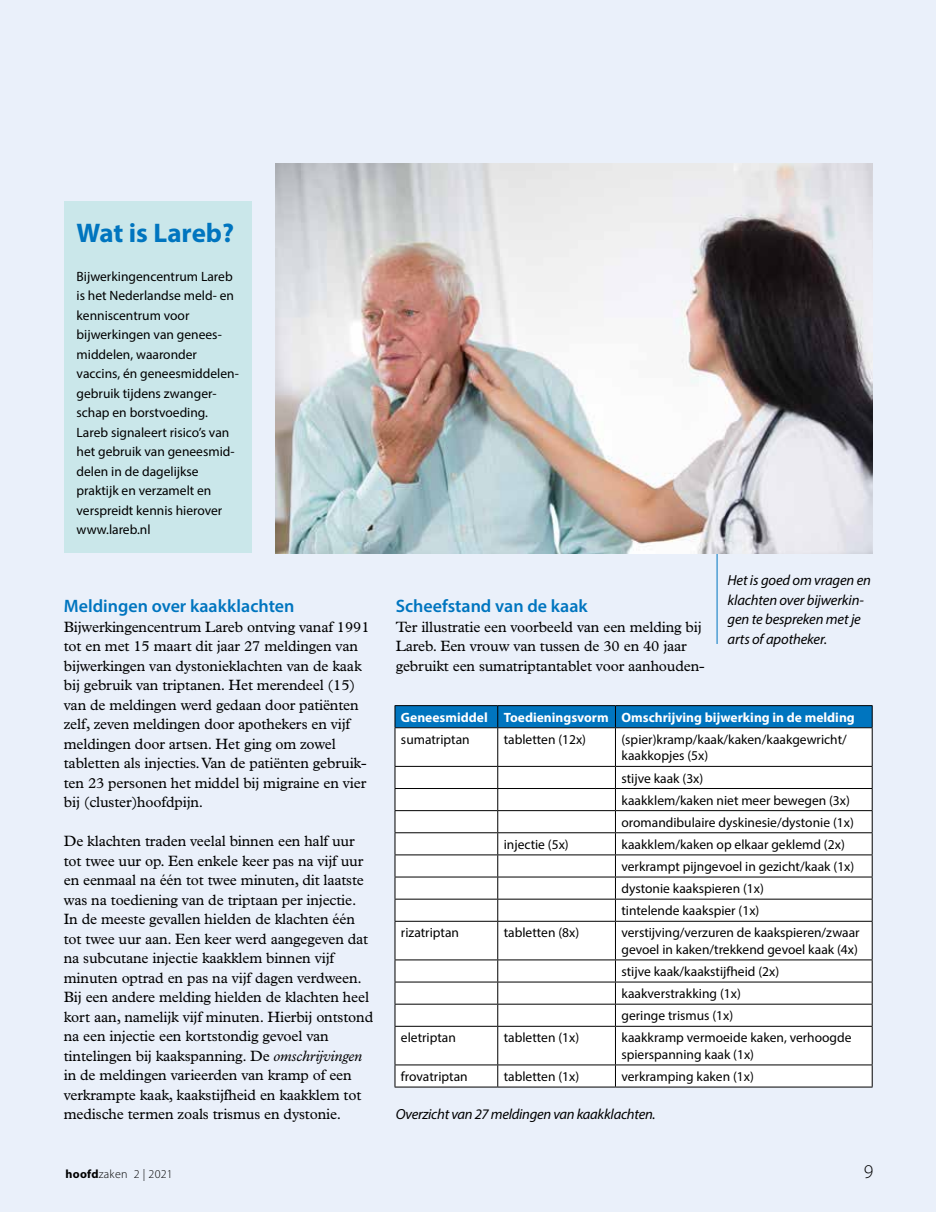
<style>
.page{position:relative;width:936px;height:1212px;background:#fff}
.page>*{position:absolute;margin:0;border:0;box-sizing:border-box;transform-origin:0 0}
.t1{font:700 27px "Myriad Pro";color:#0075bf}
.t2{font:300 19.5px "Myriad Pro";color:#000}
.t3{font:600 18px "Myriad Pro";color:#0075bf}
.t4{font:15px/19.5px "Plantin Std";letter-spacing:-.01em;color:#000}
.t5{font:italic 14.7px/19.5px "Myriad Pro";letter-spacing:-.01em;color:#000}
.t6{font:13.5px/19.5px "Myriad Pro";color:#000}
.t7{font:700 13.5px "Myriad Pro";color:#fff}
.t8{font:300 12px "Myriad Pro";letter-spacing:.02em;color:#000}
.s1{font-style:italic}
.s2{font-weight:700}
</style>
<div class="page">
<div style="left:0;top:0;width:935px;height:1212px;background:#eaf0fa"></div>
<hr style="left:716px;top:527px;width:1px;height:117px;background:#0075bf">
<img style="left:275px;top:164px;width:597px;height:390px">
<div style="left:395px;top:728px;width:476px;height:359px;background:#fff"></div>
<hr style="left:394px;top:705px;width:103px;height:1px;background:#000">
<hr style="left:497px;top:705px;width:118px;height:1px;background:#000">
<hr style="left:615px;top:705px;width:257px;height:1px;background:#000">
<div style="left:394px;top:706px;width:478px;height:21px;background:#0075bf"></div>
<hr style="left:394px;top:727px;width:103px;height:1px;background:#000">
<hr style="left:394px;top:728px;width:1px;height:38px;background:#000">
<hr style="left:497px;top:727px;width:118px;height:1px;background:#000">
<hr style="left:497px;top:728px;width:1px;height:38px;background:#000">
<hr style="left:615px;top:727px;width:257px;height:1px;background:#000">
<hr style="left:615px;top:728px;width:1px;height:38px;background:#000">
<hr style="left:871px;top:728px;width:1px;height:38px;background:#000">
<hr style="left:394px;top:766px;width:103px;height:1px;background:#000">
<hr style="left:497px;top:766px;width:118px;height:1px;background:#000">
<hr style="left:615px;top:766px;width:257px;height:1px;background:#000">
<hr style="left:394px;top:788px;width:103px;height:1px;background:#000">
<hr style="left:497px;top:788px;width:118px;height:1px;background:#000">
<hr style="left:615px;top:788px;width:257px;height:1px;background:#000">
<hr style="left:394px;top:810px;width:103px;height:1px;background:#000">
<hr style="left:497px;top:810px;width:118px;height:1px;background:#000">
<hr style="left:615px;top:810px;width:257px;height:1px;background:#000">
<hr style="left:394px;top:832px;width:103px;height:1px;background:#000">
<hr style="left:497px;top:832px;width:118px;height:1px;background:#000">
<hr style="left:615px;top:832px;width:257px;height:1px;background:#000">
<hr style="left:394px;top:854px;width:103px;height:1px;background:#000">
<hr style="left:497px;top:854px;width:118px;height:1px;background:#000">
<hr style="left:615px;top:854px;width:257px;height:1px;background:#000">
<hr style="left:394px;top:877px;width:103px;height:1px;background:#000">
<hr style="left:497px;top:877px;width:118px;height:1px;background:#000">
<hr style="left:615px;top:877px;width:257px;height:1px;background:#000">
<hr style="left:394px;top:899px;width:103px;height:1px;background:#000">
<svg style="left:394px;top:767px;width:1px;height:154px"></svg>
<hr style="left:497px;top:899px;width:118px;height:1px;background:#000">
<svg style="left:497px;top:767px;width:1px;height:154px"></svg>
<hr style="left:615px;top:899px;width:257px;height:1px;background:#000">
<svg style="left:615px;top:767px;width:1px;height:154px"></svg>
<svg style="left:871px;top:767px;width:1px;height:154px"></svg>
<hr style="left:394px;top:921px;width:103px;height:1px;background:#000">
<hr style="left:394px;top:922px;width:1px;height:37px;background:#000">
<hr style="left:497px;top:921px;width:118px;height:1px;background:#000">
<hr style="left:497px;top:922px;width:1px;height:37px;background:#000">
<hr style="left:615px;top:921px;width:257px;height:1px;background:#000">
<hr style="left:615px;top:922px;width:1px;height:37px;background:#000">
<hr style="left:871px;top:922px;width:1px;height:37px;background:#000">
<hr style="left:394px;top:959px;width:103px;height:1px;background:#000">
<hr style="left:497px;top:959px;width:118px;height:1px;background:#000">
<hr style="left:615px;top:959px;width:257px;height:1px;background:#000">
<hr style="left:394px;top:982px;width:103px;height:1px;background:#000">
<hr style="left:497px;top:982px;width:118px;height:1px;background:#000">
<hr style="left:615px;top:982px;width:257px;height:1px;background:#000">
<hr style="left:394px;top:1004px;width:103px;height:1px;background:#000">
<svg style="left:394px;top:960px;width:1px;height:66px"></svg>
<hr style="left:497px;top:1004px;width:118px;height:1px;background:#000">
<svg style="left:497px;top:960px;width:1px;height:66px"></svg>
<hr style="left:615px;top:1004px;width:257px;height:1px;background:#000">
<svg style="left:615px;top:960px;width:1px;height:66px"></svg>
<svg style="left:871px;top:960px;width:1px;height:66px"></svg>
<hr style="left:394px;top:1026px;width:103px;height:1px;background:#000">
<hr style="left:394px;top:1027px;width:1px;height:37px;background:#000">
<hr style="left:497px;top:1026px;width:118px;height:1px;background:#000">
<hr style="left:497px;top:1027px;width:1px;height:37px;background:#000">
<hr style="left:615px;top:1026px;width:257px;height:1px;background:#000">
<hr style="left:615px;top:1027px;width:1px;height:37px;background:#000">
<hr style="left:871px;top:1027px;width:1px;height:37px;background:#000">
<hr style="left:394px;top:1064px;width:103px;height:1px;background:#000">
<svg style="left:394px;top:1065px;width:1px;height:22px"></svg>
<hr style="left:497px;top:1064px;width:118px;height:1px;background:#000">
<svg style="left:497px;top:1065px;width:1px;height:22px"></svg>
<hr style="left:615px;top:1064px;width:257px;height:1px;background:#000">
<svg style="left:615px;top:1065px;width:1px;height:22px"></svg>
<svg style="left:871px;top:1065px;width:1px;height:22px"></svg>
<hr style="left:394px;top:1087px;width:103px;height:1px;background:#000">
<hr style="left:497px;top:1087px;width:118px;height:1px;background:#000">
<hr style="left:615px;top:1087px;width:257px;height:1px;background:#000">
<div style="left:64px;top:202px;width:188px;height:351px;background:#cae7ea"></div>
<h1 class="t1" style="left:77px;top:215px;width:159px">Wat is Lareb?</h1>
<p class="t6" style="left:77px;top:266px;width:164px">Bijwerkingencentrum Lareb is het Nederlandse meld- en kenniscentrum voor bijwerkingen van genees&shy;middelen, waaronder vaccins, én geneesmiddelen&shy;gebruik tijdens zwanger&shy;schap en borstvoeding.<br>Lareb signaleert risico’s van het gebruik van geneesmid&shy;delen in de dagelijkse praktijk en verzamelt en verspreidt kennis hierover www.lareb.nl</p>
<p class="t3" style="left:64px;top:595px;width:232px">Meldingen over kaakklachten</p>
<p class="t4" style="left:64px;top:617px;width:307px">Bijwerkingencentrum Lareb ontving vanaf 1991 tot en met 15 maart dit jaar 27 meldingen van bijwerkingen van dystonieklachten van de kaak bij gebruik van triptanen. Het merendeel (15) van de meldingen werd gedaan door patiënten zelf, zeven meldingen door apothekers en vijf meldingen door artsen. Het ging om zowel tabletten als injecties. Van de patiënten gebruik&shy;ten 23 personen het middel bij migraine en vier bij (cluster)hoofdpijn.</p>
<p class="t4" style="left:64px;top:832px;width:311px">De klachten traden veelal binnen een half uur tot twee uur op. Een enkele keer pas na vijf uur en eenmaal na één tot twee minuten, dit laatste was na toediening van de triptaan per injectie.<br>In de meeste gevallen hielden de klachten één tot twee uur aan. Een keer werd aangegeven dat na subcutane injectie kaakklem binnen vijf minuten optrad en pas na vijf dagen verdween.<br>Bij een andere melding hielden de klachten heel kort aan, namelijk vijf minuten. Hierbij ontstond na een injectie een kortstondig gevoel van tintelingen bij kaakspanning. De <span class="s1">omschrijvingen </span>in de meldingen varieerden van kramp of een verkrampte kaak, kaakstijfheid en kaakklem tot medische termen zoals trismus en dystonie.</p>
<p class="t5" style="left:727px;top:570px;width:145px">Het is goed om vragen en klachten over bijwerkin&shy;gen te bespreken met je arts of apotheker.</p>
<p class="t3" style="left:395px;top:595px;width:193px">Scheefstand van de kaak</p>
<p class="t4" style="left:395px;top:617px;width:310px">Ter illustratie een voorbeeld van een melding bij<br>Lareb. Een vrouw van tussen de 30 en 40 jaar gebruikt een sumatriptantablet voor aanhouden-</p>
<p class="t7" style="left:401px;top:708px;width:455px">Geneesmiddel Toedieningsvorm Omschrijving bijwerking in de melding</p>
<p class="t6" style="left:401px;top:729px;width:70px">sumatriptan</p>
<p class="t6" style="left:503px;top:729px;width:84px">tabletten (12x)</p>
<p class="t6" style="left:621px;top:731px;width:227px;line-height:16.5px">(spier)kramp/kaak/kaken/kaakgewricht/ kaakkopjes (5x)</p>
<p class="t6" style="left:621px;top:767px;width:234px;line-height:22.2px">stijve kaak (3x)<br>kaakklem/kaken niet meer bewegen (3x) oromandibulaire dyskinesie/dystonie (1x)</p>
<p class="t6" style="left:503px;top:834px;width:67px">injectie (5x)</p>
<p class="t6" style="left:621px;top:833px;width:234px;line-height:22.2px">kaakklem/kaken op elkaar geklemd (2x) verkrampt pijngevoel in gezicht/kaak (1x) dystonie kaakspieren (1x)<br>tintelende kaakspier (1x)</p>
<p class="t6" style="left:401px;top:923px;width:60px">rizatriptan</p>
<p class="t6" style="left:503px;top:923px;width:77px">tabletten (8x)</p>
<p class="t6" style="left:621px;top:924px;width:240px;line-height:16.5px">verstijving/verzuren de kaakspieren/zwaar gevoel in kaken/trekkend gevoel kaak (4x)</p>
<p class="t6" style="left:621px;top:960px;width:159px;line-height:22.2px">stijve kaak/kaakstijfheid (2x) kaakverstrakking (1x) geringe trismus (1x)</p>
<p class="t6" style="left:401px;top:1028px;width:56px">eletriptan</p>
<p class="t6" style="left:503px;top:1028px;width:77px">tabletten (1x)</p>
<p class="t6" style="left:621px;top:1029px;width:231px;line-height:16.5px">kaakkramp vermoeide kaken, verhoogde spierspanning kaak (1x)</p>
<p class="t6" style="left:401px;top:1066px;width:68px">frovatriptan</p>
<p class="t6" style="left:503px;top:1066px;width:77px">tabletten (1x)</p>
<p class="t6" style="left:621px;top:1066px;width:134px">verkramping kaken (1x)</p>
<p class="t5" style="left:395px;top:1104px;width:261px">Overzicht van 27 meldingen van kaakklachten.</p>
<p class="t8" style="left:65px;top:1167px;width:109px"><span class="s2">hoofd</span>zaken 2 | 2021</p>
<h2 class="t2" style="left:863px;top:1161px;width:11px">9</h2>
</div>
